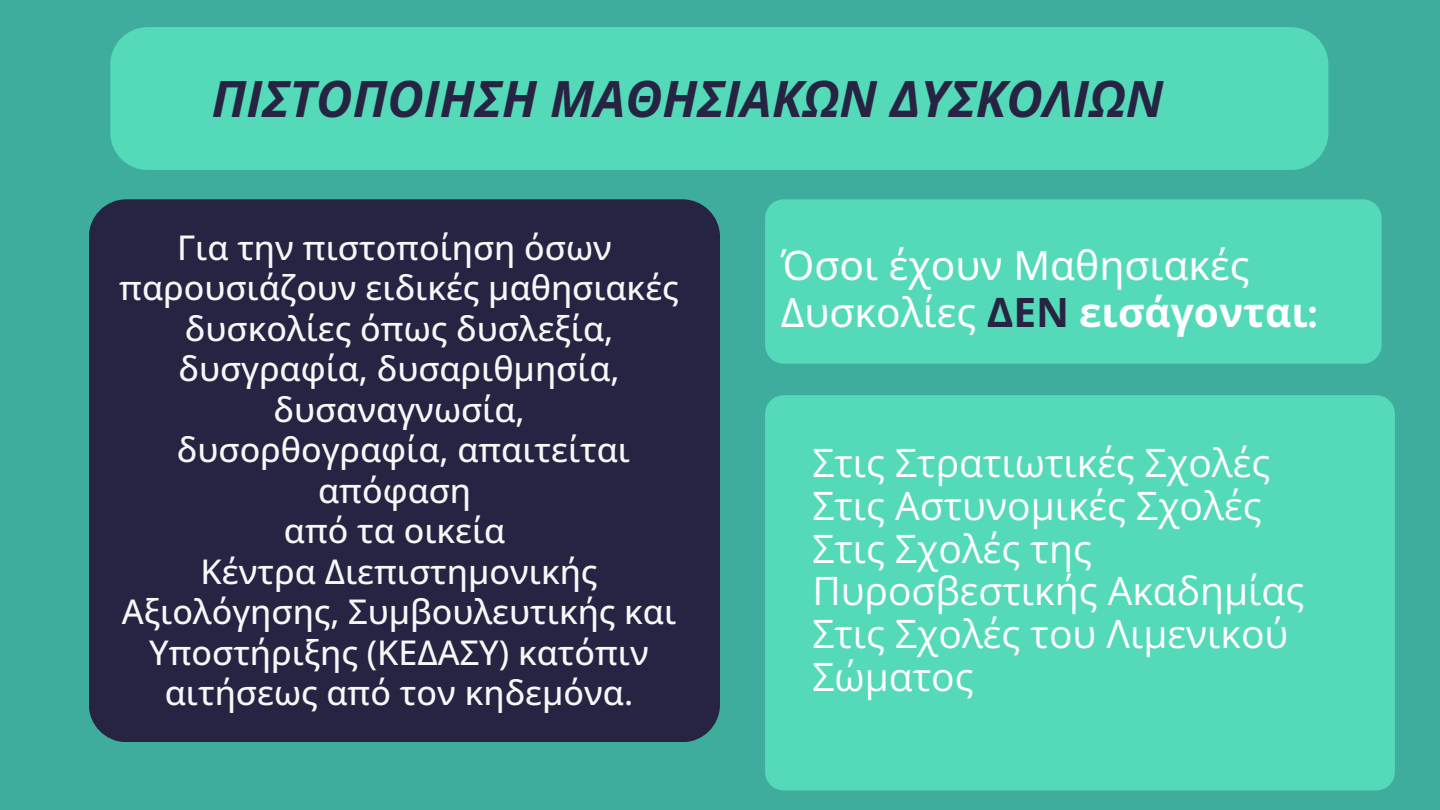
<style>
.page{position:relative;width:1440px;height:810px;background:#3ead9d}
.page>*{position:absolute;margin:0;border:0;box-sizing:border-box;transform-origin:0 0}
.t1{font:italic 700 50px "Open Sans";color:#272443}
.t2{font:40.6px/47.2px "Noto Sans";color:#fff}
.t3{font:39.1px/42.8px "Open Sans";color:#fff}
.t4{font:500 34px/40.5px "Open Sans";color:#f6f8f8;text-align:center}
.s1{font-weight:700;color:#272443}
.s2{font-weight:700}
.s3{font-family:"DM Sans";font-weight:700}
</style>
<div class="page">
<div style="left:89px;top:199px;width:631px;height:543px;background:#272443;border-radius:37px"></div>
<div style="left:110px;top:27px;width:1218px;height:143px;background:#54dab8;border-radius:38px"></div>
<div style="left:765px;top:199px;width:617px;height:165px;background:#54dab8;border-radius:19px"></div>
<div style="left:765px;top:395px;width:630px;height:395px;background:#54dab8;border-radius:19px"></div>
<h1 class="t1" style="left:212px;top:64px;width:953px">ΠΙΣΤΟΠΟΙΗΣΗ ΜΑΘΗΣΙΑΚΩΝ ΔΥΣΚΟΛΙΩΝ</h1>
<p class="t4" style="left:119px;top:227px;width:561px">Για την πιστοποίηση όσων παρουσιάζουν ειδικές μαθησιακές δυσκολίες όπως δυσλεξία, δυσγραφία, δυσαριθμησία, δυσαναγνωσία,<br>δυσορθογραφία, απαιτείται απόφαση<br>από τα οικεία<br>Κέντρα Διεπιστημονικής<br>Αξιολόγησης, Συμβουλευτικής και<br>Υποστήριξης (ΚΕΔΑΣΥ) κατόπιν αιτήσεως από τον κηδεμόνα.</p>
<p class="t2" style="left:781px;top:240px;width:538px">Όσοι έχουν Μαθησιακές<br>Δυσκολίες <span class="s1">ΔΕΝ</span> <span class="s2">εισάγονται</span><span class="s3">:</span></p>
<p class="t3" style="left:812px;top:441px;width:493px">Στις Στρατιωτικές Σχολές<br>Στις Αστυνομικές Σχολές<br>Στις Σχολές της<br>Πυροσβεστικής Ακαδημίας<br>Στις Σχολές του Λιμενικού<br>Σώματος</p>
</div>
